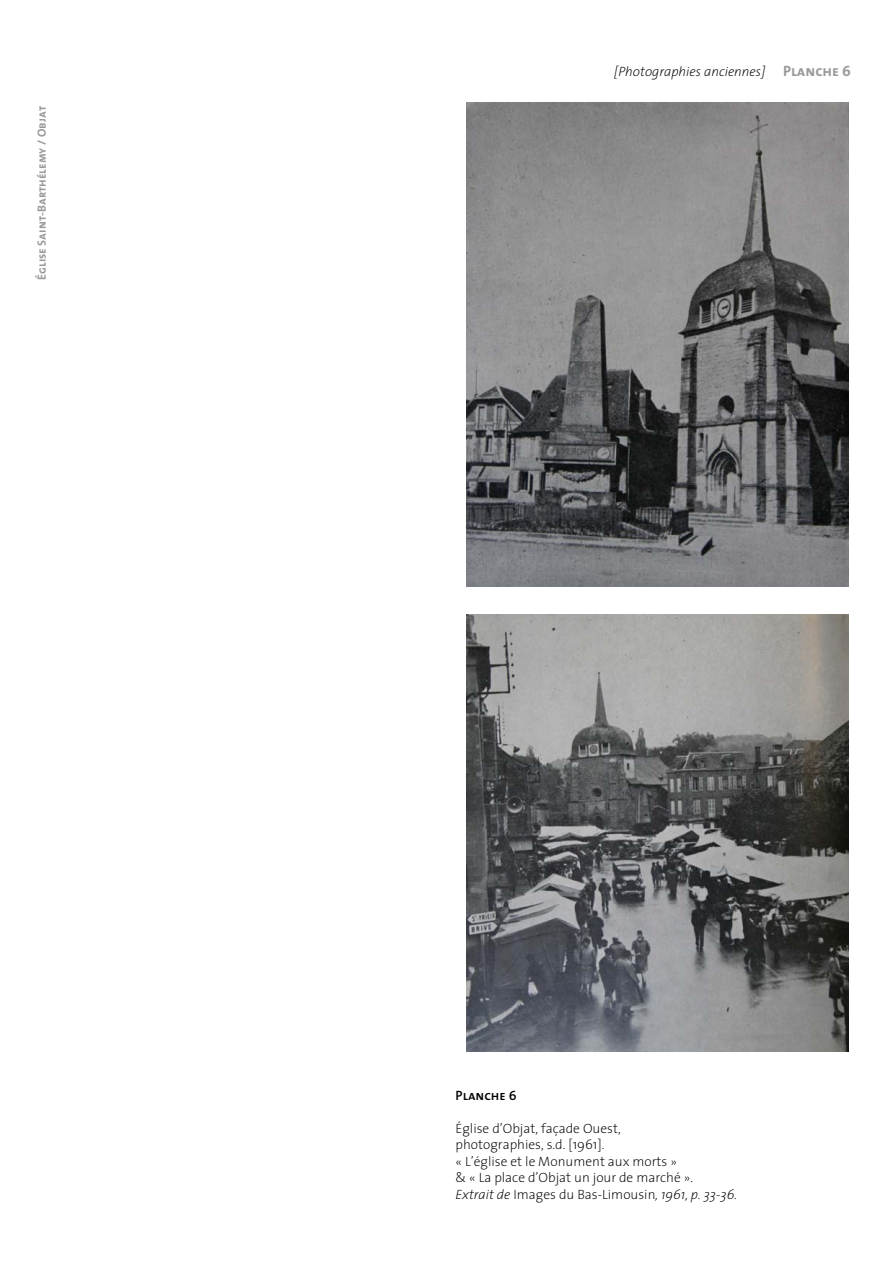
<style>
.page{position:relative;width:893px;height:1263px;background:#fff}
.page>*{position:absolute;margin:0;border:0;box-sizing:border-box;transform-origin:0 0}
.t1{font:200 13.5px "The Sans";color:#000}
.t2{font:italic 200 13.5px "The Sans";color:#000}
.t3{font:13.5px "The Sans Semi Bold Caps";color:#000}
.t4{font:12px "The Sans Bold Caps";color:#9a9a9a}
.s1{font-family:"The Sans Bold Caps";font-weight:400;font-style:normal;font-size:15px;color:#9a9a9a}
.s2{font-style:normal}
</style>
<div class="page">
<img style="left:466px;top:102px;width:382px;height:485px">
<img style="left:466px;top:615px;width:382px;height:437px">
<p class="t4" style="left:35px;top:280px;width:175px;rotate:-90deg">Église Saint-Barthélemy / Objat</p>
<p class="t2" style="left:614px;top:66px;width:238px">[Photographies anciennes] <span class="s1">Planche 6</span></p>
<p class="t3" style="left:455px;top:1087px;width:62px">Planche 6</p>
<p class="t1" style="left:455px;top:1123px;width:167px">Église d’Objat, façade Ouest,</p>
<p class="t1" style="left:455px;top:1139px;width:150px">photographies, s.d. [1961].</p>
<p class="t1" style="left:455px;top:1156px;width:223px">« L’église et le Monument aux morts »</p>
<p class="t1" style="left:455px;top:1172px;width:239px">&amp; « La place d’Objat un jour de marché ».</p>
<p class="t2" style="left:455px;top:1189px;width:283px">Extrait de <span class="s2">Images du Bas-Limousin</span>, 1961, p. 33-36.</p>
</div>
